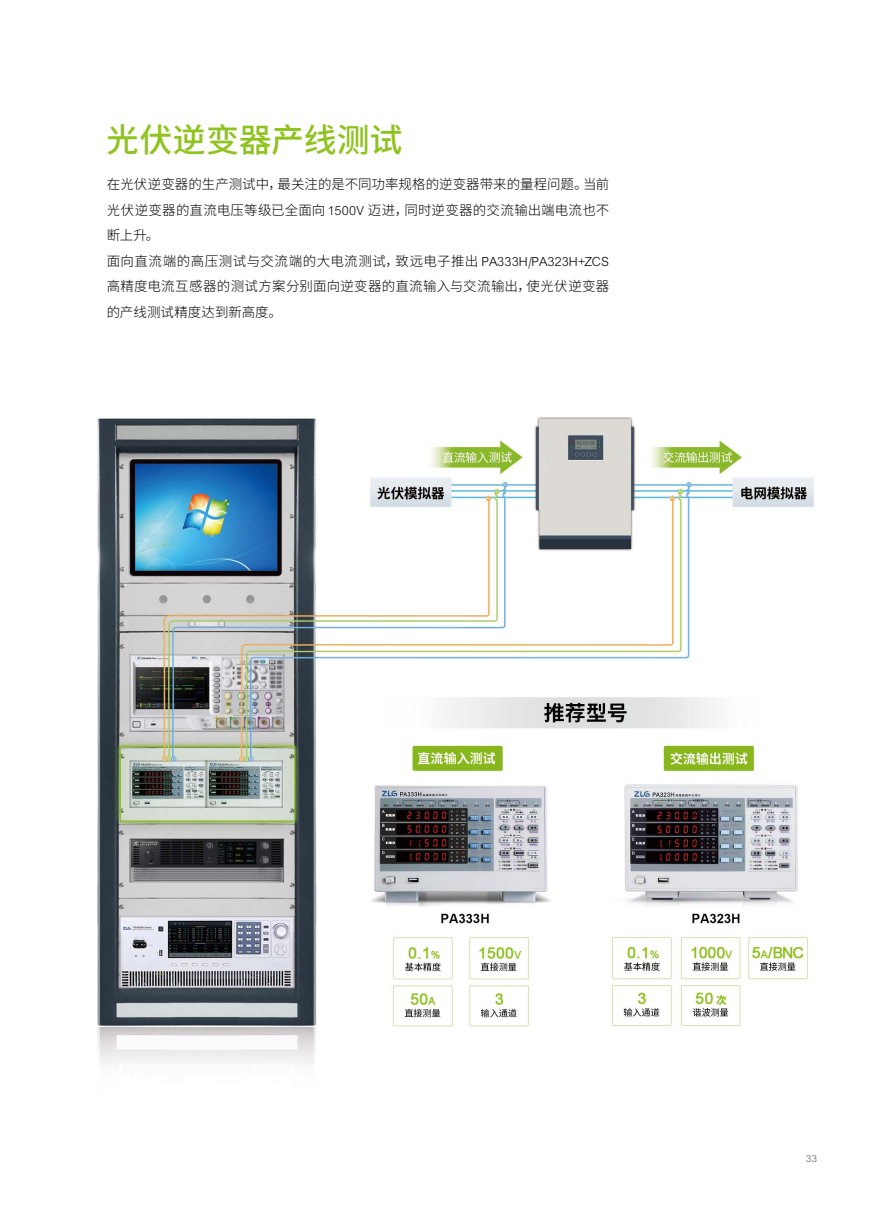
<style>
.page{position:relative;width:893px;height:1212px;background:#fff}
.page>*{position:absolute;margin:0;border:0;box-sizing:border-box;transform-origin:0 0}
.t1{font:500 33px "Source Han Sans CN";letter-spacing:-.005em;color:#8fc31f}
.t2{font:300 13.5px/25.5px "Source Han Sans CN";letter-spacing:.01em;color:#000}
.t3{font:10.5px "Arial Lgt";color:#595757}
.s1{font-family:"Arial Lgt";font-weight:400}
</style>
<div class="page">
<img style="left:97px;top:417px;width:717px;height:651px">
<h1 class="t1" style="left:106px;top:122px;width:298px">光伏逆变器产线测试</h1>
<p class="t2" style="left:107px;top:172px;width:504px">在光伏逆变器的生产测试中，最关注的是不同功率规格的逆变器带来的量程问题。当前光伏逆变器的直流电压等级已全面向 <span class="s1">1500V</span> 迈进，同时逆变器的交流输出端电流也不断上升。<br>面向直流端的高压测试与交流端的大电流测试，致远电子推出 <span class="s1">PA333H/PA323H+ZCS</span>高精度电流互感器的测试方案分别面向逆变器的直流输入与交流输出，使光伏逆变器的产线测试精度达到新高度。</p>
<p class="t3" style="left:806px;top:1153px;width:13px">33</p>
</div>
